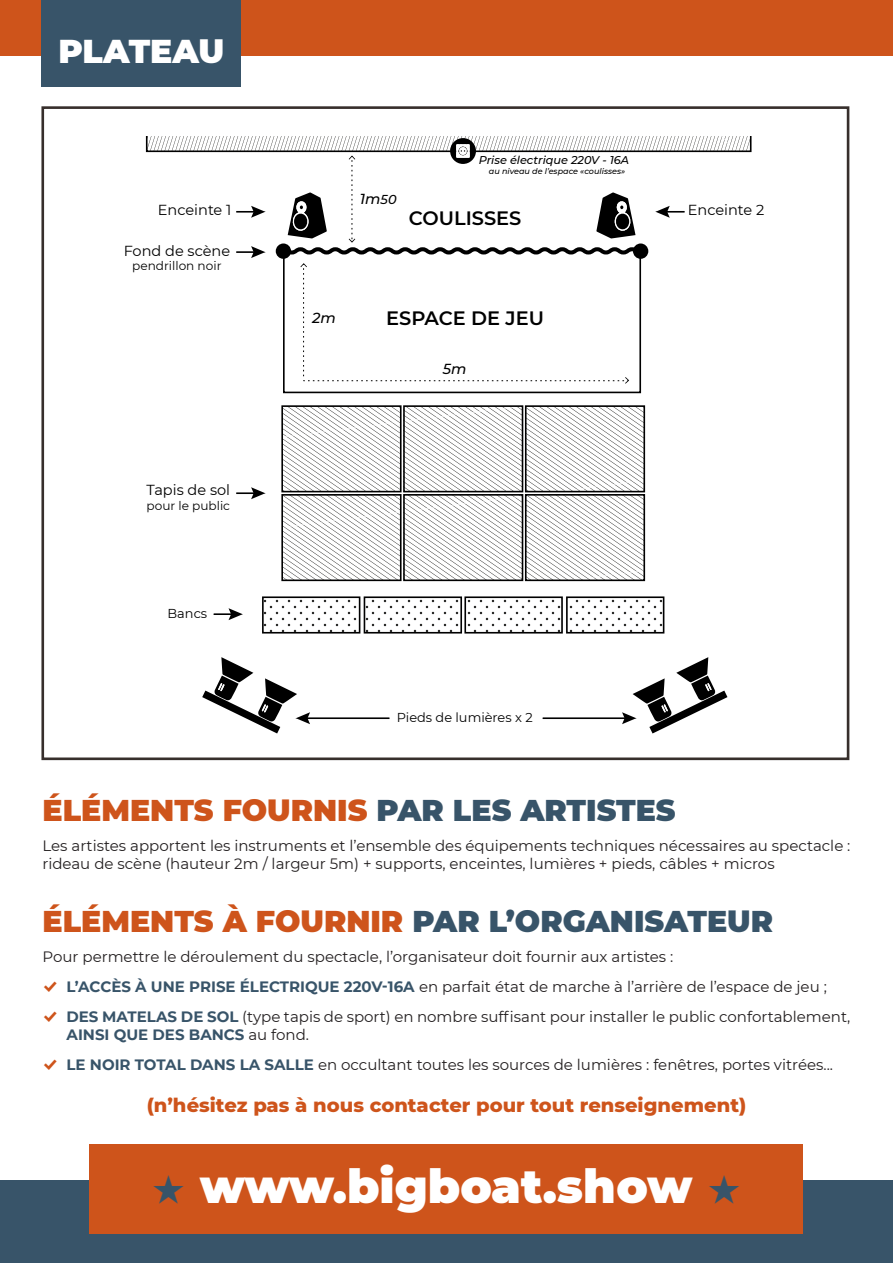
<style>
.page{position:relative;width:893px;height:1263px;background:#fff}
.page>*{position:absolute;margin:0;border:0;box-sizing:border-box;transform-origin:0 0}
.t1{font:900 46.5px "Montserrat";color:#fff}
.t2{font:900 33px "Montserrat";letter-spacing:-.005em;color:#fff}
.t3{font:900 30px "Montserrat";color:#385469}
.t4{font:900 30px "Montserrat";color:#ce541b}
.t5{font:800 19.5px "Montserrat";color:#ce541b}
.t6{font:600 19.35px "Montserrat";color:#000}
.t7{font:15px/18px "Montserrat";color:#231f20}
.t8{font:14.55px "Montserrat";color:#000}
.t9{font:italic 500 14.55px "Montserrat";color:#000}
.t10{font:12.9px "Montserrat";color:#000}
.t11{font:12.15px "Montserrat";color:#000}
.t12{font:italic 500 11.25px "Montserrat";color:#000}
.t13{font:italic 500 8.1px "Montserrat";color:#000}
.s1{font-size:12.9px}
.s2{color:#385469}
.s3{color:#ce541b}
.s4{font-family:"Modern Pictograms";font-size:18px;color:#ce541b}
.s5{font-weight:700;color:#385469}
.s6{font-family:"Modern Pictograms";font-weight:400;font-size:45px;color:#385469}
</style>
<div class="page">
<svg style="left:149px;top:136px;width:599px;height:13px"></svg>
<div style="left:146px;top:124px;width:605px;height:28px;border:2px solid #000"></div>
<div style="left:131px;top:117px;width:643px;height:19px;background:#fff"></div>
<div style="left:283px;top:249px;width:358px;height:144px;border:2px solid #000"></div>
<svg style="left:300px;top:263px;width:329px;height:121px"></svg>
<hr style="left:236px;top:251px;width:20px;height:2px;background:#000">
<svg style="left:251px;top:246px;width:14px;height:12px"></svg>
<hr style="left:236px;top:492px;width:20px;height:2px;background:#000">
<svg style="left:251px;top:487px;width:14px;height:12px"></svg>
<svg style="left:214px;top:608px;width:29px;height:12px"></svg>
<hr style="left:543px;top:717px;width:83px;height:2px;background:#000">
<svg style="left:622px;top:657px;width:106px;height:77px"></svg>
<hr style="left:306px;top:717px;width:83px;height:2px;background:#000">
<svg style="left:202px;top:657px;width:108px;height:77px"></svg>
<svg style="left:284px;top:408px;width:115px;height:81px"></svg>
<div style="left:281px;top:405px;width:121px;height:87px;border:2px solid #000"></div>
<svg style="left:406px;top:408px;width:114px;height:81px"></svg>
<div style="left:403px;top:405px;width:120px;height:87px;border:2px solid #000"></div>
<svg style="left:528px;top:408px;width:114px;height:81px"></svg>
<div style="left:525px;top:405px;width:120px;height:87px;border:2px solid #000"></div>
<svg style="left:284px;top:497px;width:115px;height:81px"></svg>
<div style="left:281px;top:494px;width:121px;height:87px;border:2px solid #000"></div>
<svg style="left:406px;top:497px;width:114px;height:81px"></svg>
<div style="left:403px;top:494px;width:120px;height:87px;border:2px solid #000"></div>
<svg style="left:528px;top:497px;width:114px;height:81px"></svg>
<div style="left:525px;top:494px;width:120px;height:87px;border:2px solid #000"></div>
<svg style="left:265px;top:599px;width:92px;height:31px"></svg>
<div style="left:262px;top:596px;width:98px;height:37px;border:2px solid #000"></div>
<svg style="left:367px;top:599px;width:92px;height:31px"></svg>
<div style="left:364px;top:596px;width:98px;height:37px;border:2px solid #000"></div>
<svg style="left:467px;top:599px;width:93px;height:31px"></svg>
<div style="left:464px;top:596px;width:99px;height:37px;border:2px solid #000"></div>
<svg style="left:569px;top:599px;width:92px;height:31px"></svg>
<div style="left:566px;top:596px;width:98px;height:37px;border:2px solid #000"></div>
<svg style="left:276px;top:243px;width:15px;height:16px"></svg>
<svg style="left:633px;top:243px;width:15px;height:16px"></svg>
<svg style="left:279px;top:138px;width:366px;height:118px"></svg>
<hr style="left:236px;top:211px;width:20px;height:2px;background:#000">
<svg style="left:251px;top:206px;width:14px;height:12px"></svg>
<hr style="left:665px;top:211px;width:20px;height:2px;background:#000">
<svg style="left:656px;top:206px;width:14px;height:12px"></svg>
<div style="left:41px;top:106px;width:808px;height:654px;border:3px solid #372f2c"></div>
<div style="left:0;top:1180px;width:893px;height:83px;background:#385469"></div>
<div style="left:90px;top:1144px;width:713px;height:89px;background:#ce541b"></div>
<div style="left:0;top:0;width:893px;height:56px;background:#ce541b"></div>
<div style="left:41px;top:0;width:200px;height:86px;background:#385469"></div>
<p class="t2" style="left:58px;top:26px;width:168px">PLATEAU</p>
<p class="t12" style="left:479px;top:152px;width:152px">Prise électrique 220V - 16A</p>
<p class="t13" style="left:489px;top:165px;width:138px">au niveau de l’espace «coulisses»</p>
<p class="t9" style="left:360px;top:189px;width:38px">1m<span class="s1">50</span></p>
<p class="t8" style="left:158px;top:199px;width:75px">Enceinte 1</p>
<p class="t8" style="left:688px;top:199px;width:78px">Enceinte 2</p>
<p class="t6" style="left:409px;top:204px;width:114px">COULISSES</p>
<p class="t8" style="left:124px;top:241px;width:108px">Fond de scène</p>
<p class="t11" style="left:132px;top:258px;width:91px">pendrillon noir</p>
<p class="t8" style="left:146px;top:480px;width:85px">Tapis de sol</p>
<p class="t11" style="left:147px;top:497px;width:85px">pour le public</p>
<p class="t10" style="left:168px;top:604px;width:41px">Bancs</p>
<p class="t9" style="left:312px;top:308px;width:25px">2m</p>
<p class="t6" style="left:386px;top:304px;width:159px">ESPACE DE JEU</p>
<p class="t9" style="left:443px;top:359px;width:25px">5m</p>
<p class="t10" style="left:397px;top:708px;width:137px">Pieds de lumières x 2</p>
<p class="t4" style="left:43px;top:788px;width:635px">ÉLÉMENTS FOURNIS <span class="s2">PAR LES ARTISTES</span></p>
<p class="t7" style="left:43px;top:836px;width:809px">Les artistes apportent les instruments et l’ensemble des équipements techniques nécessaires au spectacle : rideau de scène (hauteur 2m / largeur 5m) + supports, enceintes, lumières + pieds, câbles + micros</p>
<p class="t3" style="left:43px;top:899px;width:732px"><span class="s3">ÉLÉMENTS À FOURNIR</span> PAR L’ORGANISATEUR</p>
<p class="t7" style="left:43px;top:947px;width:632px">Pour permettre le déroulement du spectacle, l’organisateur doit fournir aux artistes :</p>
<p class="t7" style="left:43px;top:977px;width:786px"><span class="s4">%</span> <span class="s5">L’ACCÈS À UNE PRISE ÉLECTRIQUE 220V-16A</span> en parfait état de marche à l’arrière de l’espace de jeu ;</p>
<p class="t7" style="left:67px;top:1007px;width:785px;text-indent:-24px"><span class="s4">%</span> <span class="s5">DES MATELAS DE SOL</span> (type tapis de sport) en nombre suffisant pour installer le public confortablement,<br><span class="s5">AINSI QUE DES BANCS</span> au fond.</p>
<p class="t7" style="left:43px;top:1055px;width:792px"><span class="s4">%</span> <span class="s5">LE NOIR TOTAL DANS LA SALLE</span> en occultant toutes les sources de lumières : fenêtres, portes vitrées...</p>
<p class="t5" style="left:147px;top:1090px;width:601px">(n’hésitez pas à nous contacter pour tout renseignement)</p>
<p class="t1" style="left:151px;top:1151px;width:593px"><span class="s6">*</span> www.bigboat.show <span class="s6">*</span></p>
</div>
